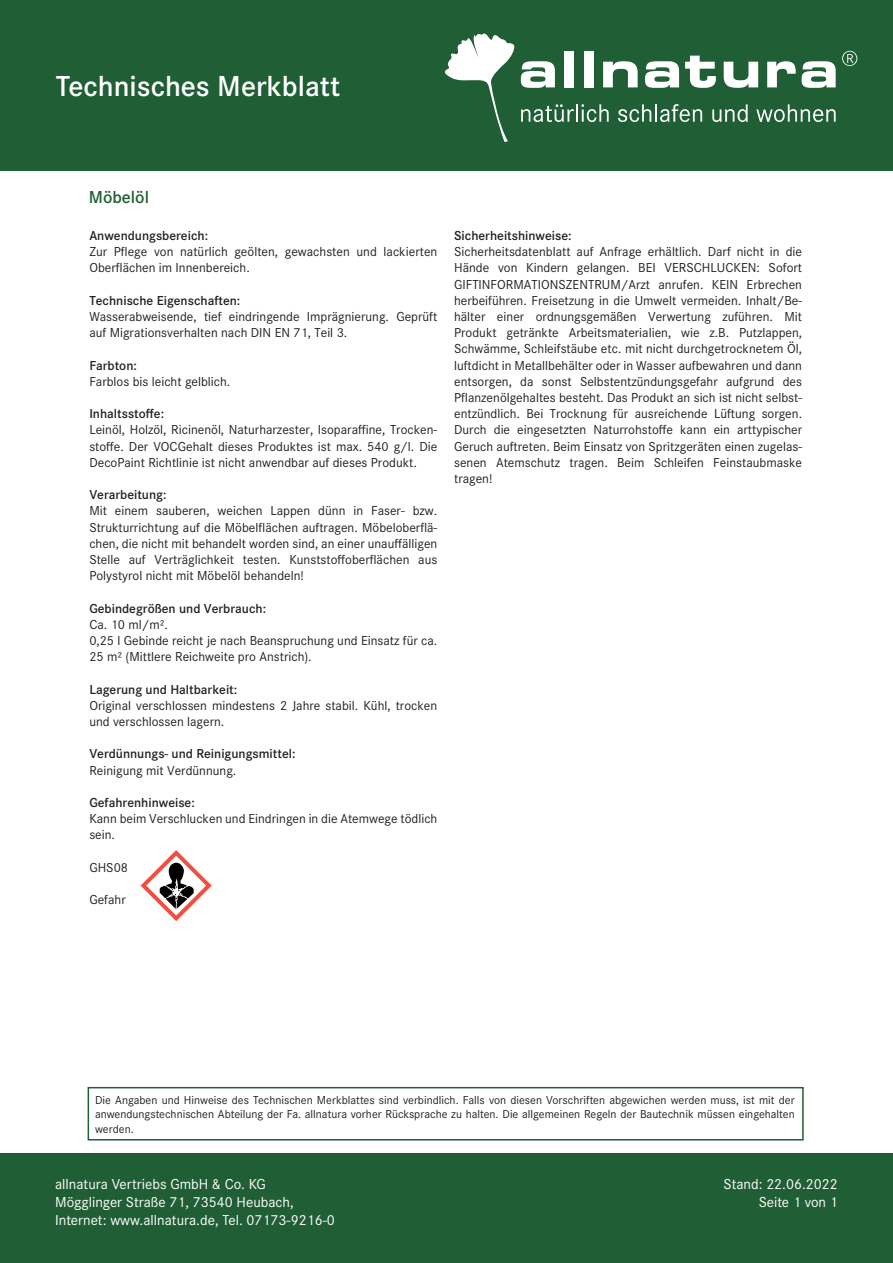
<style>
.page{position:relative;width:893px;height:1263px;background:#fff}
.page>*{position:absolute;margin:0;border:0;box-sizing:border-box;transform-origin:0 0}
.t1{font:600 30px "Corporate S";color:#fff}
.t2{font:600 18px "Corporate S";color:#1f5f36}
.t3{font:15px/18px "Corporate S";color:#fff}
.t4{font:13.5px/16.2px "Corporate S";color:#231f20}
.t5{font:600 13.5px "Corporate S";color:#231f20}
.t6{font:12px/14.4px "Corporate S";color:#231f20;text-align:justify}
</style>
<div class="page">
<div style="left:1px;top:1153px;width:892px;height:110px;background:#205e36"></div>
<div style="left:0;top:0;width:893px;height:171px;background:#205e36"></div>
<svg style="left:521px;top:61px;width:34px;height:27px"></svg>
<div style="left:564px;top:51px;width:10px;height:36px;background:#fff"></div>
<div style="left:584px;top:51px;width:10px;height:36px;background:#fff"></div>
<svg style="left:603px;top:61px;width:35px;height:26px"></svg>
<svg style="left:645px;top:61px;width:34px;height:27px"></svg>
<svg style="left:685px;top:56px;width:31px;height:32px"></svg>
<svg style="left:724px;top:62px;width:34px;height:26px"></svg>
<svg style="left:767px;top:61px;width:29px;height:26px"></svg>
<svg style="left:802px;top:61px;width:34px;height:27px"></svg>
<svg style="left:445px;top:33px;width:70px;height:109px"></svg>
<svg style="left:521px;top:104px;width:88px;height:18px"></svg>
<svg style="left:618px;top:104px;width:84px;height:18px"></svg>
<svg style="left:712px;top:104px;width:36px;height:18px"></svg>
<svg style="left:756px;top:104px;width:80px;height:18px"></svg>
<svg style="left:842px;top:51px;width:15px;height:15px"></svg>
<div style="left:88px;top:1087px;width:716px;height:53px;border:2px solid #205e36"></div>
<svg style="left:141px;top:850px;width:71px;height:71px"></svg>
<h1 class="t1" style="left:56px;top:69px;width:286px">Technisches Merkblatt</h1>
<h2 class="t2" style="left:89px;top:186px;width:62px">Möbelöl</h2>
<p class="t5" style="left:89px;top:228px;width:120px">Anwendungsbereich:</p>
<p class="t4" style="left:89px;top:244px;width:349px">Zur Pflege von natürlich geölten, gewachsten und lackierten<br>Oberflächen im Innenbereich.</p>
<p class="t5" style="left:89px;top:293px;width:152px">Technische Eigenschaften:</p>
<p class="t4" style="left:89px;top:308px;width:349px">Wasserabweisende, tief eindringende Imprägnierung. Geprüft auf Migrationsverhalten nach DIN EN 71, Teil 3.</p>
<p class="t5" style="left:89px;top:357px;width:49px">Farbton:</p>
<p class="t4" style="left:89px;top:373px;width:143px">Farblos bis leicht gelblich.</p>
<p class="t5" style="left:89px;top:406px;width:76px">Inhaltsstoffe:</p>
<p class="t4" style="left:89px;top:422px;width:349px;text-align:justify">Leinöl, Holzöl, Ricinenöl, Naturharzester, Isoparaffine, Trocken&shy;stoffe. Der VOCGehalt dieses Produktes ist max. 540 g/l. Die DecoPaint Richtlinie ist nicht anwendbar auf dieses Produkt.</p>
<p class="t5" style="left:89px;top:487px;width:79px">Verarbeitung:</p>
<p class="t4" style="left:89px;top:503px;width:350px;text-align:justify">Mit einem sauberen, weichen Lappen dünn in Faser- bzw.<br>Strukturrichtung auf die Möbelflächen auftragen. Möbeloberflä&shy;chen, die nicht mit behandelt worden sind, an einer unauffälligen Stelle auf Verträglichkeit testen. Kunststoffoberflächen aus Polystyrol nicht mit Möbelöl behandeln!</p>
<p class="t5" style="left:89px;top:600px;width:178px">Gebindegrößen und Verbrauch:</p>
<p class="t4" style="left:89px;top:616px;width:349px">Ca. 10 ml/m².<br>0,25 l Gebinde reicht je nach Beanspruchung und Einsatz für ca.<br>25 m² (Mittlere Reichweite pro Anstrich).</p>
<p class="t5" style="left:89px;top:681px;width:149px">Lagerung und Haltbarkeit:</p>
<p class="t4" style="left:89px;top:697px;width:349px">Original verschlossen mindestens 2 Jahre stabil. Kühl, trocken und verschlossen lagern.</p>
<p class="t5" style="left:89px;top:746px;width:208px">Verdünnungs- und Reinigungsmittel:</p>
<p class="t4" style="left:89px;top:762px;width:148px">Reinigung mit Verdünnung.</p>
<p class="t5" style="left:89px;top:795px;width:107px">Gefahrenhinweise:</p>
<p class="t4" style="left:89px;top:811px;width:350px">Kann beim Verschlucken und Eindringen in die Atemwege tödlich sein.</p>
<p class="t4" style="left:89px;top:859px;width:40px">GHS08</p>
<p class="t4" style="left:89px;top:892px;width:38px">Gefahr</p>
<p class="t5" style="left:454px;top:228px;width:119px">Sicherheitshinweise:</p>
<p class="t4" style="left:454px;top:244px;width:350px;text-align:justify">Sicherheitsdatenblatt auf Anfrage erhältlich. Darf nicht in die Hände von Kindern gelangen. BEI VERSCHLUCKEN: Sofort GIFTINFORMATIONSZENTRUM/Arzt anrufen. KEIN Erbrechen herbeiführen. Freisetzung in die Umwelt vermeiden. Inhalt/Be&shy;hälter einer ordnungsgemäßen Verwertung zuführen. Mit Produkt getränkte Arbeitsmaterialien, wie z.B. Putzlappen, Schwämme, Schleifstäube etc. mit nicht durchgetrocknetem Öl, luftdicht in Metallbehälter oder in Wasser aufbewahren und dann entsorgen, da sonst Selbstentzündungsgefahr aufgrund des Pflanzenölgehaltes besteht. Das Produkt an sich ist nicht selbst&shy;entzündlich. Bei Trocknung für ausreichende Lüftung sorgen.<br>Durch die eingesetzten Naturrohstoffe kann ein arttypischer Geruch auftreten. Beim Einsatz von Spritzgeräten einen zugelas&shy;senen Atemschutz tragen. Beim Schleifen Feinstaubmaske tragen!</p>
<p class="t6" style="left:95px;top:1093px;width:701px">Die Angaben und Hinweise des Technischen Merkblattes sind verbindlich. Falls von diesen Vorschriften abgewichen werden muss, ist mit der anwendungstechnischen Abteilung der Fa. allnatura vorher Rücksprache zu halten. Die allgemeinen Regeln der Bautechnik müssen eingehalten werden.</p>
<p class="t3" style="left:55px;top:1175px;width:281px">allnatura Vertriebs GmbH &amp; Co. KG<br>Mögglinger Straße 71, 73540 Heubach,<br>Internet: www.allnatura.de, Tel. 07173-9216-0</p>
<p class="t3" style="left:724px;top:1175px;width:116px;text-align:right">Stand: 22.06.2022<br>Seite 1 von 1</p>
</div>
